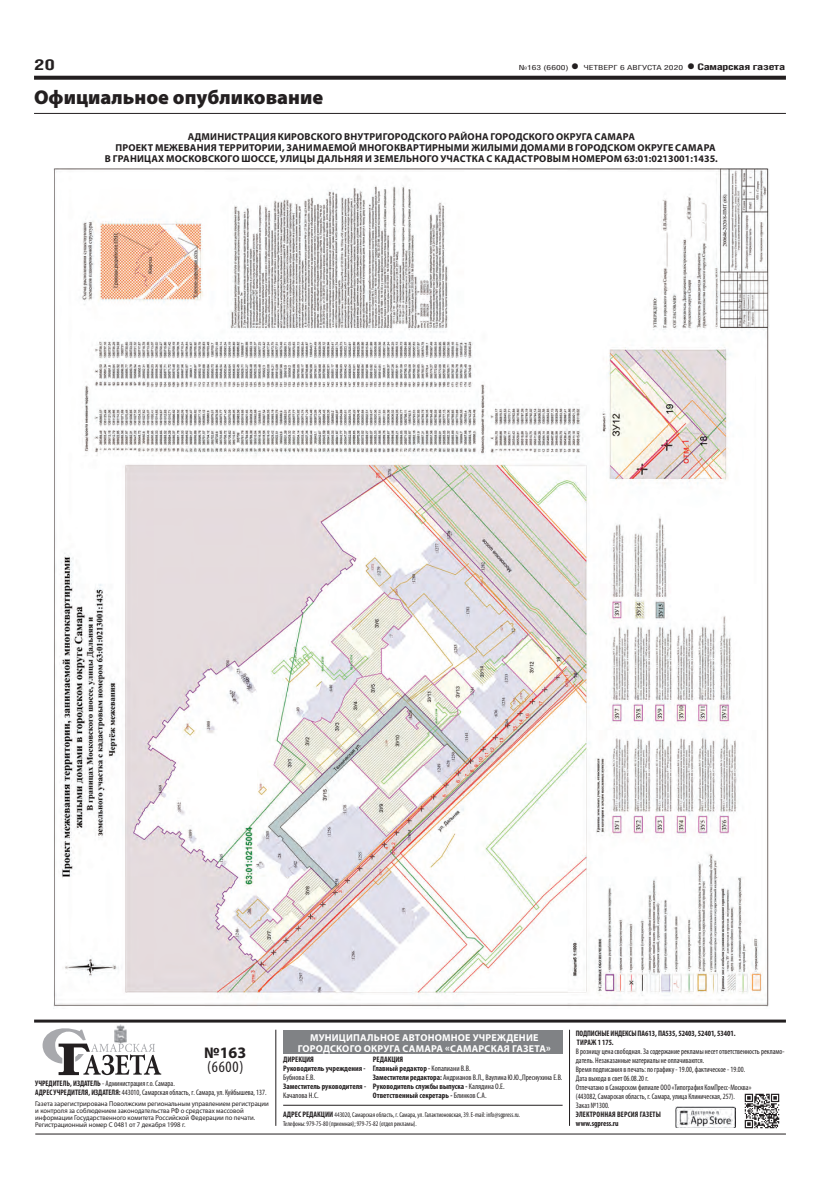
<style>
.page{position:relative;width:820px;height:1191px;background:#fff}
.page>*{position:absolute;margin:0;border:0;box-sizing:border-box;transform-origin:0 0}
.t1{font:900 20px "Myriad Pro";color:#231f20}
.t2{font:condensed 16px "Myriad Pro";color:#231f20}
.t3{font:700 16px "Myriad Pro";color:#231f20}
.t4{font:700 15px "Helios Cond";color:#231f20;scale:1.4 1}
.ОФИЦИАЛКА_new__копия{font:700 10px/11px "Myriad Pro";letter-spacing:.02em;color:#231f20;text-align:right}
.t5{font:700 10px/11px "Myriad Pro";letter-spacing:.02em;color:#fff;text-align:center}
.t6{font:condensed 8px/9px "Myriad Pro";color:#231f20;scale:.95 1}
.t7{font:700 condensed 8px/9px "Myriad Pro";color:#231f20}
.t8{font:700 condensed 8px "Myriad Pro";color:#231f20;scale:.95 1}
.t9{font:condensed 8px "Myriad Pro";color:#231f20}
.t10{font:700 condensed 8px "Myriad Pro";letter-spacing:.02em;color:#231f20;scale:.95 1}
.t11{font:7px/7px "Myriad Pro";color:#231f20;scale:.95 1}
.t12{font:condensed 7px "Myriad Pro";color:#231f20;scale:.95 1}
.t13{font:7px "Helios Cond";color:#231f20;scale:1.4 1}
.s1{font-weight:700;font-size:16px}
.s2{font-weight:700;font-size:9px}
.s3{font-weight:400}
.s4{font-weight:700}
.s5{font-weight:700;font-size:8px}
</style>
<div class="page">
<svg style="left:34px;top:76px;width:751px;height:4px;background:#322f2f"></svg>
<hr style="left:34px;top:113px;width:751px;height:1px;background:#231f20">
<svg style="left:43px;top:1024px;width:118px;height:51px"></svg>
<img style="left:675px;top:1106px;width:60px;height:22px">
<img style="left:744px;top:1093px;width:36px;height:36px">
<hr style="left:283px;top:1105px;width:279px;height:1px;background:#231f20">
<hr style="left:275px;top:1029px;width:1px;height:96px;background:#231f20">
<hr style="left:569px;top:1029px;width:1px;height:96px;background:#231f20">
<hr style="left:34px;top:1019px;width:751px;height:3px;background:#231f20">
<hr style="left:35px;top:1133px;width:750px;height:1px;background:#231f20">
<div style="left:283px;top:1030px;width:279px;height:24px;background:#808285"></div>
<img style="left:53px;top:169px;width:716px;height:838px">
<p class="t4" style="left:34px;top:55px;width:17px">20</p>
<p class="t13" style="left:518px;top:63px;width:192px">№163 (6600) <span class="s1">•</span> ЧЕТВЕРГ 6 АВГУСТА 2020 <span class="s1">•</span> <span class="s2">Самарская газета</span></p>
<h1 class="t1" style="left:34px;top:85px;width:290px">Официальное опубликование</h1>
<p class="ОФИЦИАЛКА_new__копия" style="left:187px;top:130px;width:448px">АДМИНИСТРАЦИЯ КИРОВСКОГО ВНУТРИГОРОДСКОГО РАЙОНА ГОРОДСКОГО ОКРУГА САМАРА</p>
<p class="ОФИЦИАЛКА_new__копия" style="left:105px;top:141px;width:614px">ПРОЕКТ МЕЖЕВАНИЯ ТЕРРИТОРИИ, ЗАНИМАЕМОЙ МНОГОКВАРТИРНЫМИ ЖИЛЫМИ ДОМАМИ В ГОРОДСКОМ ОКРУГЕ САМАРА<br>В ГРАНИЦАХ МОСКОВСКОГО ШОССЕ, УЛИЦЫ ДАЛЬНЯЯ И ЗЕМЕЛЬНОГО УЧАСТКА С КАДАСТРОВЫМ НОМЕРОМ 63:01:0213001:1435.</p>
<p class="t5" style="left:298px;top:1031px;width:254px">МУНИЦИПАЛЬНОЕ АВТОНОМНОЕ УЧРЕЖДЕНИЕ<br>ГОРОДСКОГО ОКРУГА САМАРА «САМАРСКАЯ ГАЗЕТА»</p>
<p class="t7" style="left:372px;top:1055px;width:32px">РЕДАКЦИЯ</p>
<p class="t7" style="left:372px;top:1064px;width:99px">Главный редактор - <span class="s3">Копалиани В.В.</span></p>
<p class="t9" style="left:372px;top:1072px;width:191px"><span class="s4">Заместители редактора:</span> Андрианов В.Л., Ваулина Ю.Ю.,Преснухина Е.В.</p>
<p class="t7" style="left:372px;top:1082px;width:133px">Руководитель службы выпуска - <span class="s3">Калядина О.Е.</span></p>
<p class="t7" style="left:372px;top:1091px;width:115px">Ответственный секретарь - <span class="s3">Блинков С.А.</span></p>
<p class="t3" style="left:204px;top:1042px;width:44px">№163</p>
<p class="t2" style="left:207px;top:1057px;width:38px">(6600)</p>
<p class="t7" style="left:283px;top:1055px;width:32px">ДИРЕКЦИЯ</p>
<p class="t7" style="left:283px;top:1064px;width:84px">Руководитель учреждения -<br><span class="s3">Бубнова Е.В.</span></p>
<p class="t7" style="left:283px;top:1082px;width:84px">Заместитель руководителя -<br><span class="s3">Качалова Н.С.</span></p>
<p class="t6" style="left:35px;top:1079px;width:148px"><span class="s4">УЧРЕДИТЕЛЬ, ИЗДАТЕЛЬ</span> - Администрация г.о. Самара.</p>
<p class="t6" style="left:35px;top:1088px;width:245px"><span class="s4">АДРЕС УЧРЕДИТЕЛЯ, ИЗДАТЕЛЯ:</span> 443010, Самарская область, г. Самара, ул. Куйбышева, 137.</p>
<p class="t11" style="left:35px;top:1100px;width:247px">Газета зарегистрирована Поволжским региональным управлением регистрации и контроля за соблюдением законодательства РФ о средствах массовой информации Государственного комитета Российской Федерации по печати.<br>Регистрационный номер С 0481 от 7 декабря 1998 г.</p>
<p class="t12" style="left:283px;top:1110px;width:251px"><span class="s5">АДРЕС РЕДАКЦИИ</span> 443020, Самарская область, г. Самара, ул. Галактионовская, 39. E-mail: info@sgpress.ru.</p>
<p class="t12" style="left:283px;top:1119px;width:142px">Телефоны: 979-75-80 (приемная); 979-75-82 (отдел рекламы).</p>
<p class="t8" style="left:575px;top:1028px;width:170px">ПОДПИСНЫЕ ИНДЕКСЫ ПА613, ПА535, 52403, 52401, 53401.</p>
<p class="t8" style="left:576px;top:1037px;width:40px">ТИРАЖ 1 175.</p>
<p class="t6" style="left:575px;top:1046px;width:221px">В розницу цена свободная. За содержание рекламы несет ответственность рекламо&shy;датель. Незаказанные материалы не оплачиваются.</p>
<p class="t6" style="left:575px;top:1064px;width:180px">Время подписания в печать: по графику - 19.00, фактическое - 19.00.</p>
<p class="t6" style="left:575px;top:1073px;width:78px">Дата выхода в свет 06.08.20 г.</p>
<p class="t6" style="left:575px;top:1082px;width:186px">Отпечатано в Самарском филиале ООО «Типография КомПресс-Москва»</p>
<p class="t6" style="left:575px;top:1091px;width:169px">(443082, Самарская область, г. Самара, улица Клиническая, 257).</p>
<p class="t6" style="left:575px;top:1100px;width:37px">Заказ №1300.</p>
<p class="t10" style="left:575px;top:1109px;width:91px">ЭЛЕКТРОННАЯ ВЕРСИЯ ГАЗЕТЫ</p>
<p class="t8" style="left:575px;top:1118px;width:47px">www.sgpress.ru</p>
</div>
